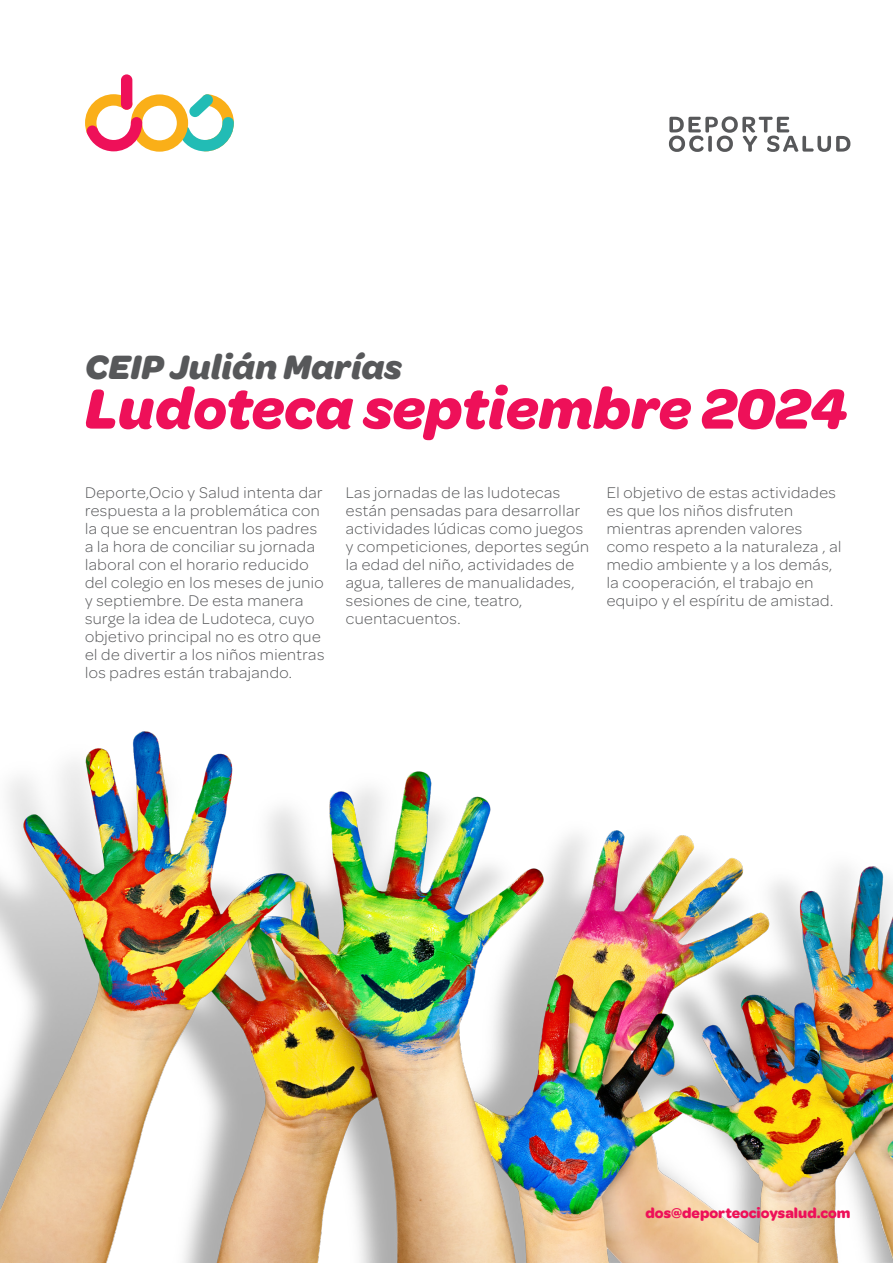
<style>
.page{position:relative;width:893px;height:1263px;background:#fff}
.page>*{position:absolute;margin:0;border:0;box-sizing:border-box;transform-origin:0 0}
.t1{font:italic 700 60px "Omnes";color:#ee1059}
.t2{font:italic 700 36px "Omnes";color:#57585a}
.t3{font:300 16.5px/18px "Omnes";letter-spacing:.03em;color:#57585a}
.t4{font:700 15px "Omnes";color:#ee1059}
</style>
<div class="page">
<img style="left:0;top:731px;width:893px;height:532px">
<svg style="left:669px;top:116px;width:181px;height:36px"></svg>
<svg style="left:85px;top:74px;width:149px;height:78px"></svg>
<p class="t2" style="left:85px;top:346px;width:318px">CEIP Julián Marías</p>
<p class="t1" style="left:85px;top:374px;width:764px">Ludoteca septiembre 2024</p>
<p class="t3" style="left:85px;top:483px;width:241px">Deporte,Ocio y Salud intenta dar respuesta a la problemática con la que se encuentran los padres a la hora de conciliar su jornada laboral con el horario reducido del colegio en los meses de junio y septiembre. De esta manera surge la idea de Ludoteca, cuyo objetivo principal no es otro que el de divertir a los niños mientras los padres están trabajando.</p>
<p class="t3" style="left:346px;top:483px;width:245px">Las jornadas de las ludotecas están pensadas para desarrollar actividades lúdicas como juegos y competiciones, deportes según la edad del niño, actividades de agua, talleres de manualidades, sesiones de cine, teatro, cuentacuentos.</p>
<p class="t3" style="left:607px;top:483px;width:236px">El objetivo de estas actividades es que los niños disfruten mientras aprenden valores como respeto a la naturaleza , al medio ambiente y a los demás, la cooperación, el trabajo en equipo y el espíritu de amistad.</p>
<p class="t4" style="left:645px;top:1204px;width:206px">dos@deporteocioysalud.com</p>
</div>
